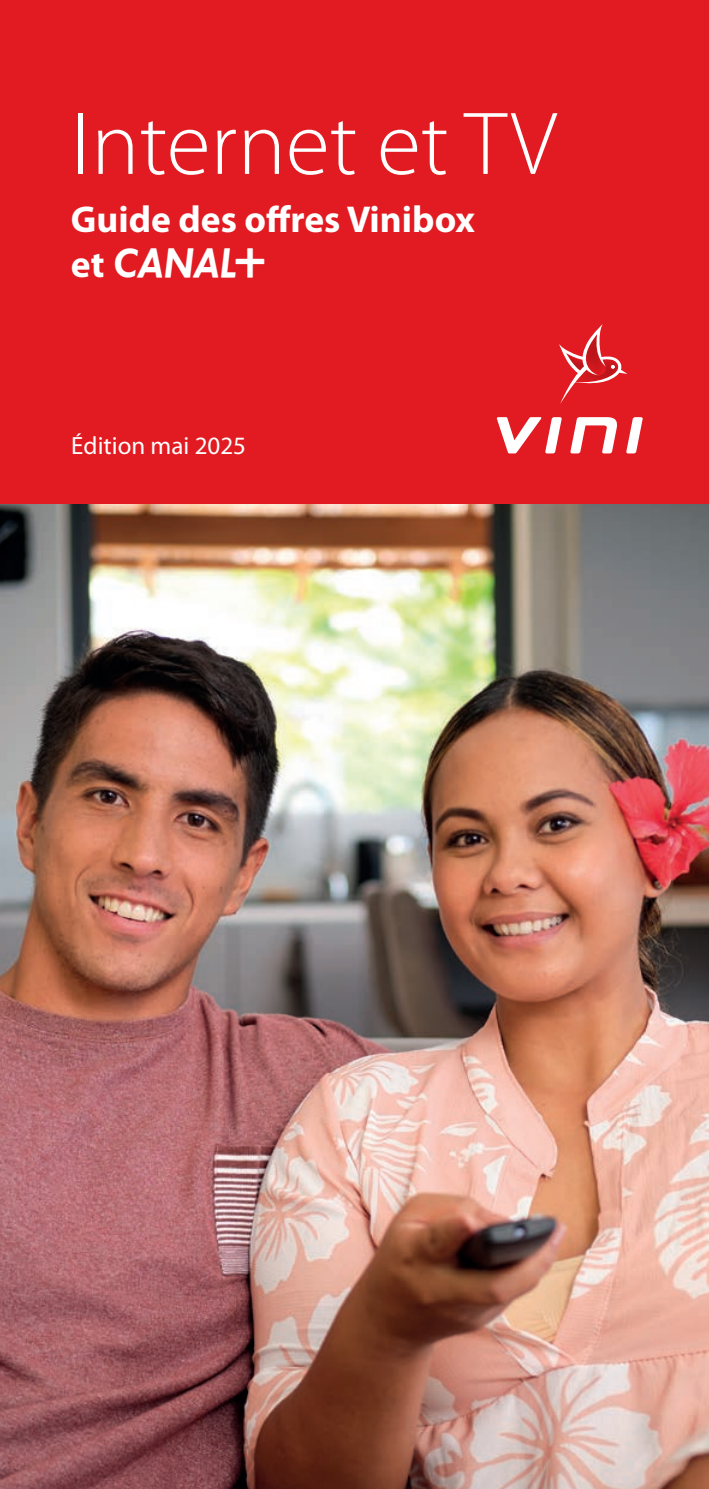
<style>
.page{position:relative;width:709px;height:1489px;background:#fff}
.page>*{position:absolute;margin:0;border:0;box-sizing:border-box;transform-origin:0 0}
.t1{font:300 90px "Myriad Pro";color:#fff}
.t2{font:600 77.5px "Myriad Pro";color:#fff}
.t3{font:700 37.5px/45px "Myriad Pro";color:#fff}
.t4{font:25px "Myriad Pro";color:#fff}
.t5{font:20.75px "Myriad Pro";color:#fff}
.s1{font-family:"Canal Demi Romain";font-weight:400}
</style>
<div class="page">
<img style="left:0;top:503px;width:709px;height:985px">
<div style="left:0;top:0;width:709px;height:503px;background:#e21a21"></div>
<svg style="left:570px;top:417px;width:47px;height:36px"></svg>
<svg style="left:626px;top:417px;width:17px;height:36px"></svg>
<svg style="left:496px;top:417px;width:66px;height:36px"></svg>
<svg style="left:559px;top:324px;width:68px;height:80px"></svg>
<p class="t2" style="left:71px;top:74px;width:408px">Internet fixe</p>
<p class="t2" style="left:71px;top:151px;width:371px">et TV sur IP</p>
<p class="t1" style="left:71px;top:90px;width:487px">Internet et TV</p>
<p class="t3" style="left:71px;top:196px;width:405px">Guide des offres Vinibox et <span class="s1">¢</span></p>
<p class="t4" style="left:71px;top:430px;width:176px">Édition mai 2025</p>
<p class="t5" style="left:72px;top:443px;width:203px">Edition novembre 2015</p>
</div>
